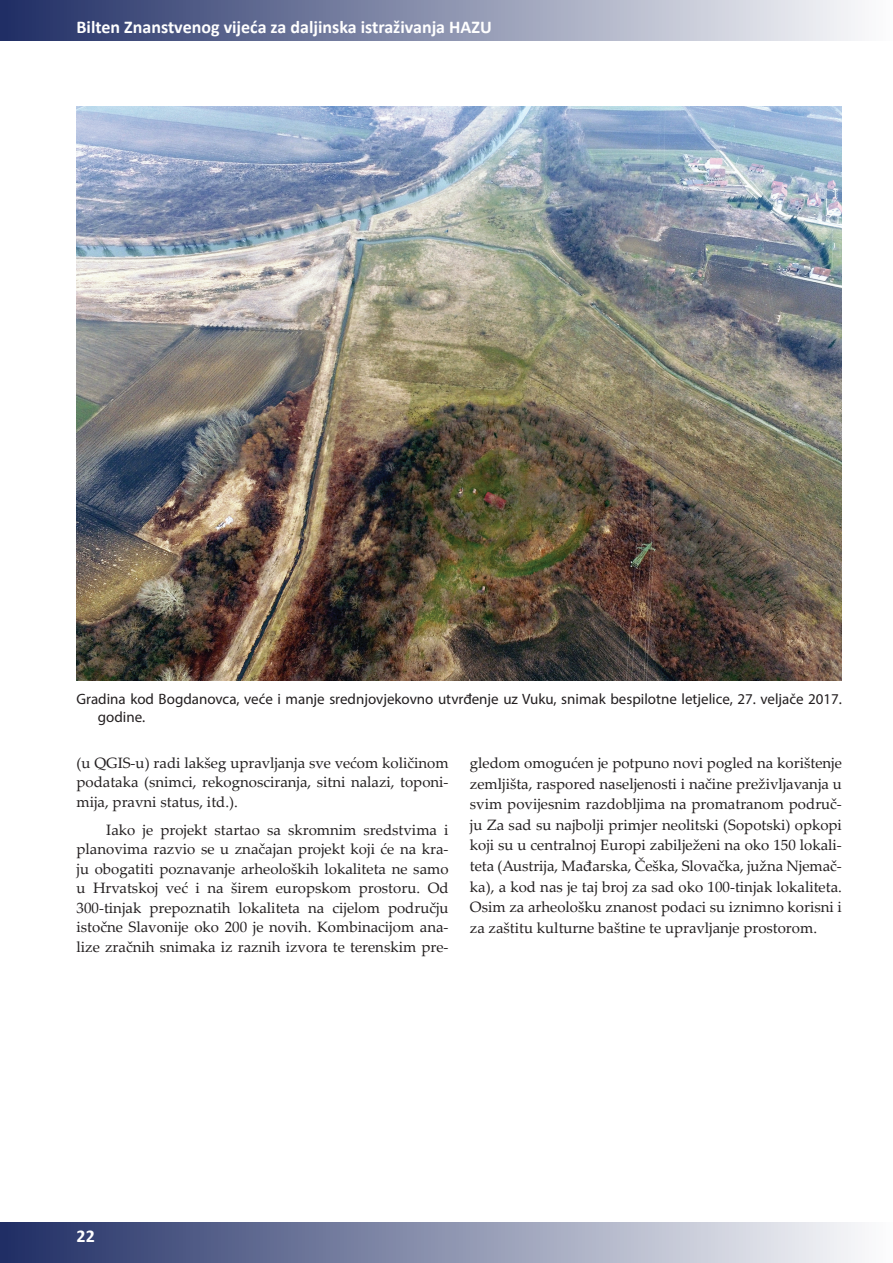
<style>
.page{position:relative;width:893px;height:1263px;background:#fff}
.page>*{position:absolute;margin:0;border:0;box-sizing:border-box;transform-origin:0 0}
.t1{font:700 18px "Calibri";color:#fff}
.t2{font:15px/19.5px "Palatino Linotype";color:#231f20;text-align:justify}
.t3{font:15px/18px "Myriad Pro";color:#231f20}
</style>
<div class="page">
<div style="left:0;top:1222px;width:893px;height:41px;background:linear-gradient(to right,#1f2d64,#fdfdfd)"></div>
<div style="left:0;top:0;width:893px;height:40px;background:linear-gradient(to right,#1f2d64,#fdfdfd)"></div>
<img style="left:77px;top:106px;width:765px;height:574px">
<p class="t1" style="left:77px;top:14px;width:417px">Bilten Znanstvenog vijeća za daljinska istraživanja HAZU</p>
<p class="t3" style="left:98px;top:690px;width:746px;text-indent:-21px">Gradina kod Bogdanovca, veće i manje srednjovjekovno utvrđenje uz Vuku, snimak bespilotne letjelice, 27. veljače 2017. godine.</p>
<p class="t2" style="left:77px;top:752px;width:374px">(u QGIS-u) radi lakšeg upravljanja sve većom količinom podataka (snimci, rekognosciranja, sitni nalazi, toponi&shy;mija, pravni status, itd.).</p>
<p class="t2" style="left:77px;top:819px;width:374px;text-indent:30px">Iako je projekt startao sa skromnim sredstvima i planovima razvio se u značajan projekt koji će na kra&shy;ju obogatiti poznavanje arheoloških lokaliteta ne samo u Hrvatskoj već i na širem europskom prostoru. Od 300-tinjak prepoznatih lokaliteta na cijelom području istočne Slavonije oko 200 je novih. Kombinacijom ana&shy;lize zračnih snimaka iz raznih izvora te terenskim pre-</p>
<p class="t2" style="left:470px;top:752px;width:374px;line-height:20.7px">gledom omogućen je potpuno novi pogled na korištenje zemljišta, raspored naseljenosti i načine preživljavanja u svim povijesnim razdobljima na promatranom područ&shy;ju Za sad su najbolji primjer neolitski (Sopotski) opkopi koji su u centralnoj Europi zabilježeni na oko 150 lokali&shy;teta (Austrija, Mađarska, Češka, Slovačka, južna Njemač&shy;ka), a kod nas je taj broj za sad oko 100-tinjak lokaliteta.<br>Osim za arheološku znanost podaci su iznimno korisni i za zaštitu kulturne baštine te upravljanje prostorom.</p>
<p class="t1" style="left:77px;top:1223px;width:20px">22</p>
</div>
